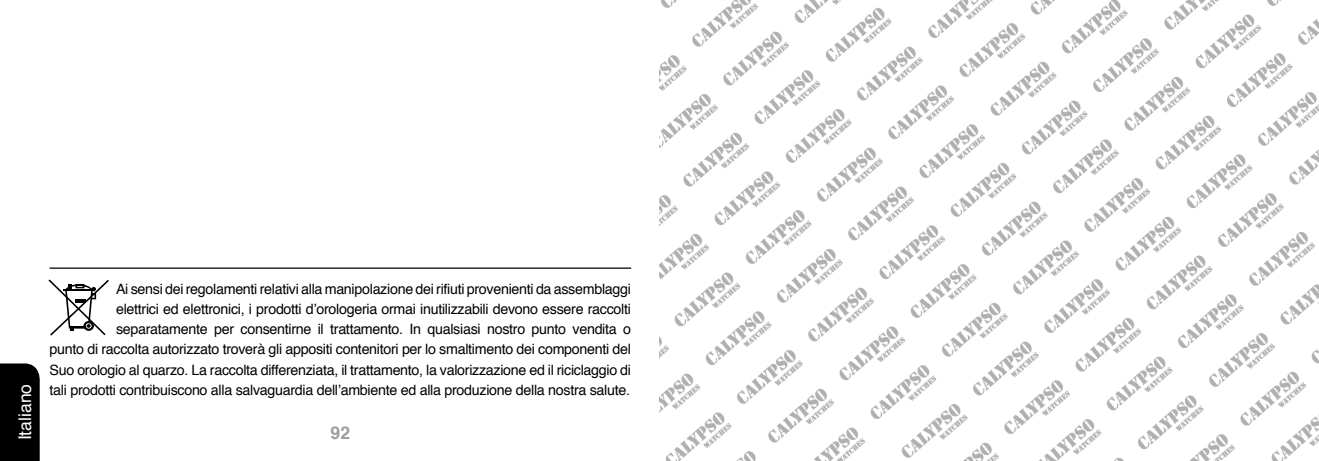
<style>
.page{position:relative;width:1319px;height:461px;background:#fff}
.page>*{position:absolute;margin:0;border:0;box-sizing:border-box;transform-origin:0 0}
.t1{font:17.5px "Helvetica";color:#fff}
.t2{font:700 17.5px "Helvetica";color:#9c9d9d}
.t3{font:14.25px/20px "Helvetica";letter-spacing:-.02em;color:#000;text-align:right}
</style>
<div class="page">
<div style="left:0;top:363px;width:40px;height:98px;background:#000"></div>
<svg style="left:48px;top:279px;width:61px;height:56px"></svg>
<hr style="left:50px;top:267px;width:581px;height:2px;background:#000">
<img style="left:659px;top:0;width:659px;height:461px">
<p class="t1" style="left:12px;top:440px;width:58px;rotate:-90deg">Italiano</p>
<p class="t3" style="left:50px;top:280px;width:583px">Ai sensi dei regolamenti relativi alla manipolazione dei rifiuti provenienti da assemblaggi<br>elettrici ed elettronici, i prodotti d’orologeria ormai inutilizzabili devono essere raccolti separatamente per consentirne il trattamento. In qualsiasi nostro punto vendita o<br>punto di raccolta autorizzato troverà gli appositi contenitori per lo smaltimento dei componenti del Suo orologio al quarzo. La raccolta differenziata, il trattamento, la valorizzazione ed il riciclaggio di tali prodotti contribuiscono alla salvaguardia dell’ambiente ed alla produzione della nostra salute.</p>
<p class="t2" style="left:330px;top:418px;width:21px">92</p>
</div>
